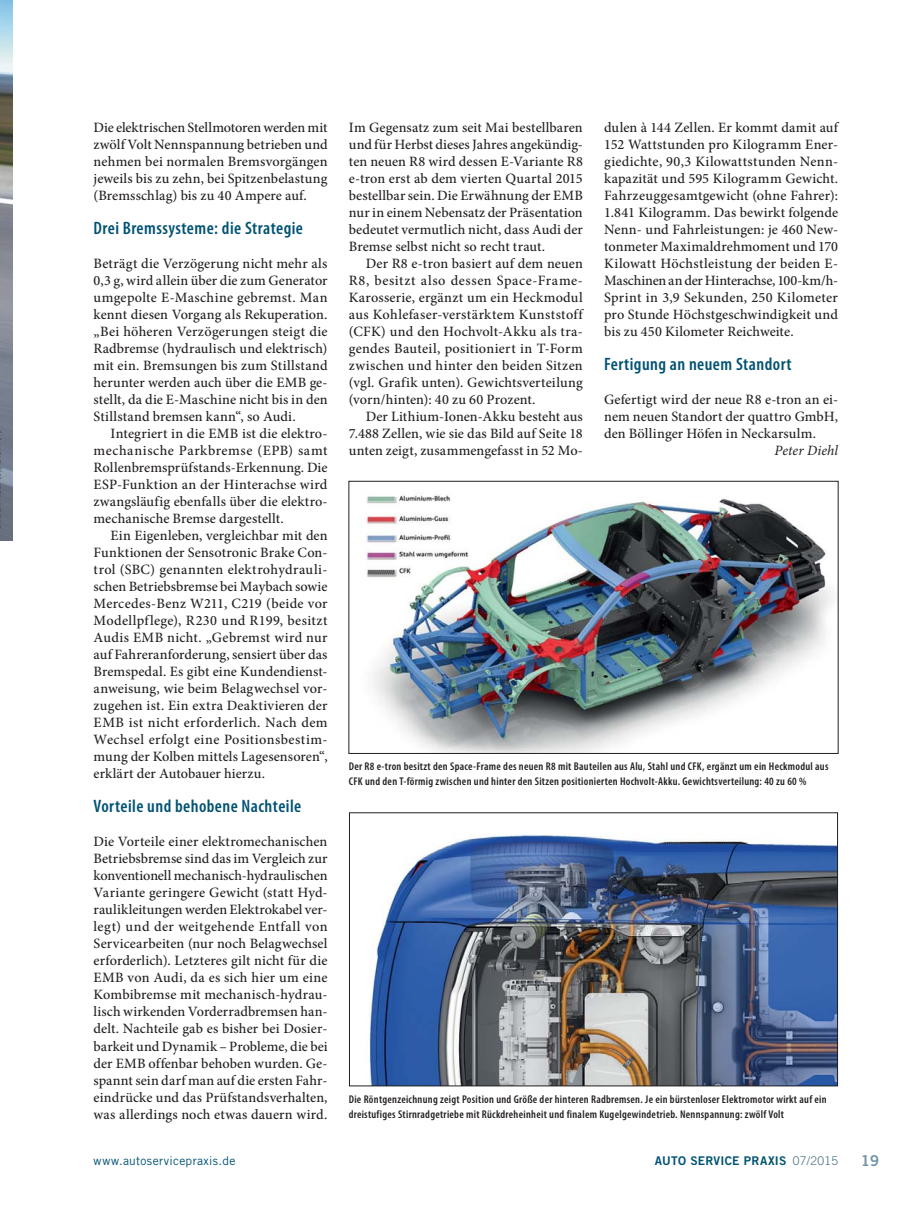
<style>
.page{position:relative;width:919px;height:1212px;background:#fff}
.page>*{position:absolute;margin:0;border:0;box-sizing:border-box;transform-origin:0 0}
.t1{font:600 condensed 18px "Myriad Pro";letter-spacing:.025em;color:#005273}
.t2{font:15px "Trade Gothic LT Std Bd 2";color:#7294a5}
.t3{font:500 14.25px/17px "Minion Pro";letter-spacing:.005em;color:#231f20;text-align:justify}
.t4{font:italic 14.25px "Minion Pro";letter-spacing:.01em;color:#231f20}
.t5{font:12px "Trade Gothic LT Std";letter-spacing:.025em;color:#005273}
.t6{font:12px "Trade Gothic LT Std Bd 2";letter-spacing:.02em;color:#005273}
.t7{font:600 condensed 11.25px/15px "Myriad Pro";letter-spacing:.025em;color:#231f20}
.t8{font:300 semi-condensed 10.5px "Myriad Pro";color:#231f20}
.s1{font-family:"Trade Gothic LT Std";font-weight:300;color:#476e7f}
</style>
<div class="page">
<img style="left:0;top:0;width:13px;height:540px">
<img style="left:369px;top:835px;width:466px;height:249px">
<div style="left:349px;top:812px;width:488px;height:274px;border:1px solid #231f20"></div>
<img style="left:366px;top:495px;width:466px;height:257px">
<div style="left:348px;top:481px;width:490px;height:273px;border:1px solid #231f20"></div>
<p class="t8" style="left:-9px;top:469px;width:3px;rotate:-90deg">,</p>
<p class="t3" style="left:94px;top:120px;width:235px">Die elektrischen Stellmotoren werden mit zwölf Volt Nennspannung betrieben und nehmen bei normalen Bremsvorgängen jeweils bis zu zehn, bei Spitzenbelastung (Bremsschlag) bis zu 40 Ampere auf.</p>
<p class="t1" style="left:94px;top:221px;width:211px">Drei Bremssysteme: die Strategie</p>
<p class="t3" style="left:94px;top:256px;width:235px">Beträgt die Verzögerung nicht mehr als 0,3 g, wird allein über die zum Generator umgepolte E-Maschine gebremst. Man kennt diesen Vorgang als Rekuperation. „Bei höheren Verzögerungen steigt die Radbremse (hydraulisch und elektrisch) mit ein. Bremsungen bis zum Stillstand herunter werden auch über die EMB ge&shy;stellt, da die E-Maschine nicht bis in den Stillstand bremsen kann“, so Audi.</p>
<p class="t3" style="left:94px;top:426px;width:235px;text-indent:17px">Integriert in die EMB ist die elektro&shy;mechanische Parkbremse (EPB) samt Rollenbremsprüfstands-Erkennung. Die ESP-Funktion an der Hinterachse wird zwangsläufig ebenfalls über die elektro&shy;mechanische Bremse dargestellt.</p>
<p class="t3" style="left:94px;top:528px;width:235px;text-indent:17px">Ein Eigenleben, vergleichbar mit den Funktionen der Sensotronic Brake Con&shy;trol (SBC) genannten elektrohydrauli&shy;schen Betriebsbremse bei Maybach sowie Mercedes-Benz W211, C219 (beide vor Modellpflege), R230 und R199, besitzt Audis EMB nicht. „Gebremst wird nur auf Fahreranforderung, sensiert über das Bremspedal. Es gibt eine Kundendienst&shy;anweisung, wie beim Belagwechsel vor&shy;zugehen ist. Ein extra Deaktivieren der EMB ist nicht erforderlich. Nach dem Wechsel erfolgt eine Positionsbestim&shy;mung der Kolben mittels Lagesensoren“, erklärt der Autobauer hierzu.</p>
<p class="t1" style="left:94px;top:799px;width:209px">Vorteile und behobene Nachteile</p>
<p class="t3" style="left:94px;top:834px;width:235px">Die Vorteile einer elektromechanischen Betriebsbremse sind das im Vergleich zur konventionell mechanisch-hydraulischen Variante geringere Gewicht (statt Hyd&shy;raulikleitungen werden Elektrokabel ver&shy;legt) und der weitgehende Entfall von Servicearbeiten (nur noch Belagwechsel erforderlich). Letzteres gilt nicht für die EMB von Audi, da es sich hier um eine Kombibremse mit mechanisch-hydrau&shy;lisch wirkenden Vorderradbremsen han&shy;delt. Nachteile gab es bisher bei Dosier&shy;barkeit und Dynamik – Probleme, die bei der EMB offenbar behoben wurden. Ge&shy;spannt sein darf man auf die ersten Fahr&shy;eindrücke und das Prüfstandsverhalten, was allerdings noch etwas dauern wird.</p>
<p class="t3" style="left:349px;top:120px;width:235px">Im Gegensatz zum seit Mai bestellbaren und für Herbst dieses Jahres angekündig&shy;ten neuen R8 wird dessen E-Variante R8 e-tron erst ab dem vierten Quartal 2015 bestellbar sein. Die Erwähnung der EMB nur in einem Nebensatz der Präsentation bedeutet vermutlich nicht, dass Audi der Bremse selbst nicht so recht traut.</p>
<p class="t3" style="left:349px;top:256px;width:235px;text-indent:17px">Der R8 e-tron basiert auf dem neuen R8, besitzt also dessen Space-Frame-Karosserie, ergänzt um ein Heckmodul aus Kohlefaser-verstärktem Kunststoff (CFK) und den Hochvolt-Akku als tra&shy;gendes Bauteil, positioniert in T-Form zwischen und hinter den beiden Sitzen (vgl. Grafik unten). Gewichtsverteilung (vorn/hinten): 40 zu 60 Prozent.</p>
<p class="t3" style="left:349px;top:409px;width:235px;text-indent:17px">Der Lithium-Ionen-Akku besteht aus 7.488 Zellen, wie sie das Bild auf Seite 18 unten zeigt, zusammengefasst in 52 Mo-</p>
<p class="t3" style="left:604px;top:120px;width:235px">dulen à 144 Zellen. Er kommt damit auf 152 Wattstunden pro Kilogramm Ener&shy;giedichte, 90,3 Kilowattstunden Nenn&shy;kapazität und 595 Kilogramm Gewicht.<br>Fahrzeuggesamtgewicht (ohne Fahrer):<br>1.841 Kilogramm. Das bewirkt folgende Nenn- und Fahrleistungen: je 460 New&shy;tonmeter Maximaldrehmoment und 170<br>Kilowatt Höchstleistung der beiden E-Maschinen an der Hinterachse, 100-km/h-Sprint in 3,9 Sekunden, 250 Kilometer pro Stunde Höchstgeschwindigkeit und bis zu 450 Kilometer Reichweite.</p>
<p class="t1" style="left:604px;top:357px;width:189px">Fertigung an neuem Standort</p>
<p class="t3" style="left:604px;top:392px;width:235px">Gefertigt wird der neue R8 e-tron an ei&shy;nem neuen Standort der quattro GmbH, den Böllinger Höfen in Neckarsulm.</p>
<p class="t4" style="left:774px;top:442px;width:65px">Peter Diehl</p>
<p class="t7" style="left:349px;top:760px;width:481px">Der R8 e-tron besitzt den Space-Frame des neuen R8 mit Bauteilen aus Alu, Stahl und CFK, ergänzt um ein Heckmodul aus<br>CFK und den T-förmig zwischen und hinter den Sitzen positionierten Hochvolt-Akku. Gewichtsverteilung: 40 zu 60 %</p>
<p class="t7" style="left:348px;top:1093px;width:479px">Die Röntgenzeichnung zeigt Position und Größe der hinteren Radbremsen. Je ein bürstenloser Elektromotor wirkt auf ein dreistufiges Stirnradgetriebe mit Rückdreheinheit und finalem Kugelgewindetrieb. Nennspannung: zwölf Volt</p>
<p class="t5" style="left:94px;top:1154px;width:143px">www.autoservicepraxis.de</p>
<p class="t6" style="left:655px;top:1154px;width:185px">AUTO SERVICE PRAXIS <span class="s1">07/2015</span></p>
<p class="t2" style="left:860px;top:1152px;width:20px">19</p>
</div>
